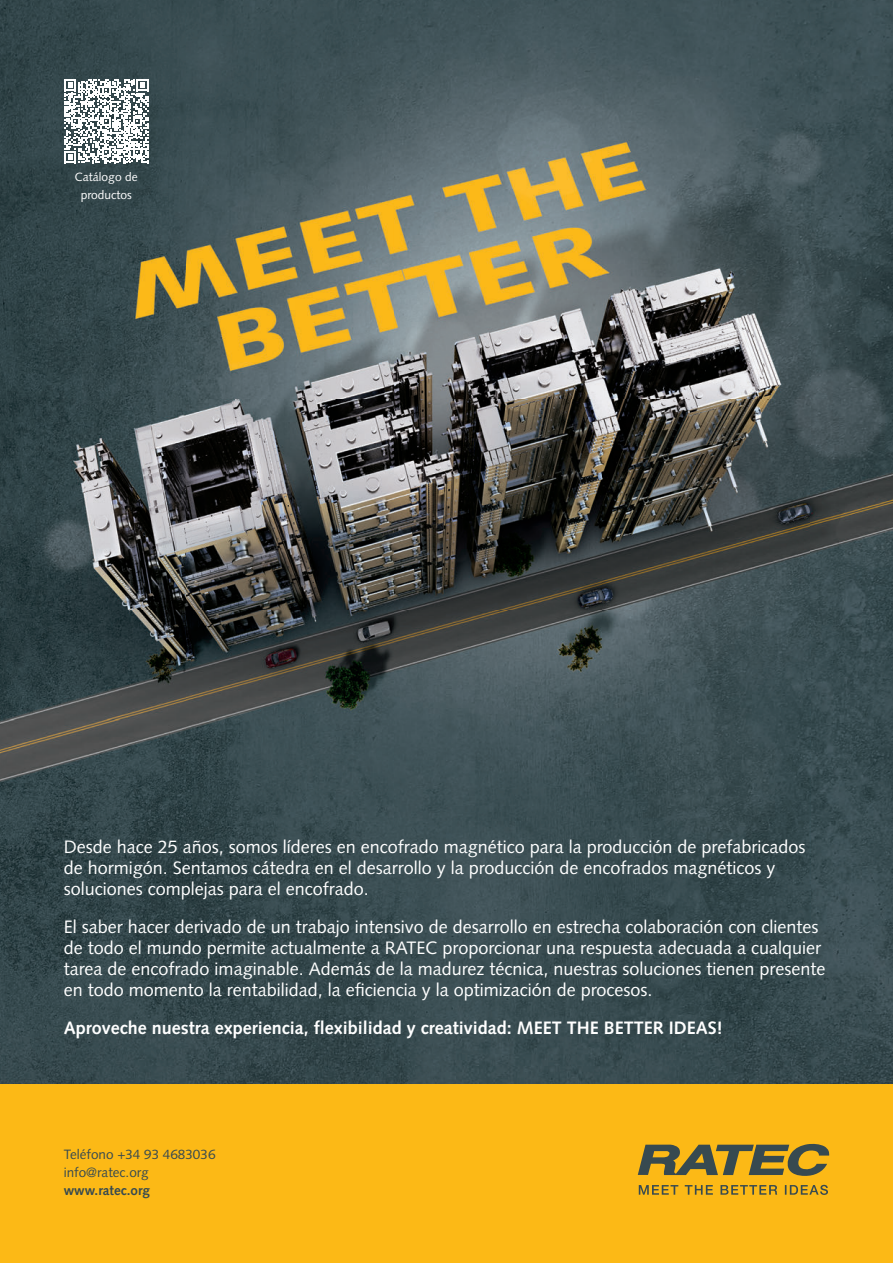
<style>
.page{position:relative;width:893px;height:1263px;background:#fff}
.page>*{position:absolute;margin:0;border:0;box-sizing:border-box;transform-origin:0 0}
.t1{font:18px/21px "Syntax LT Std";color:#fff}
.t2{font:700 18px "Syntax LT Std";color:#fff}
.t3{font:13.5px/18px "Syntax LT Std";color:#374a50}
.t4{font:700 13.5px "Syntax LT Std";color:#374a50}
.t5{font:12px/18px "Syntax LT Std";color:#fff;text-align:center}
</style>
<div class="page">
<img style="left:0;top:0;width:893px;height:1084px">
<div style="left:0;top:1084px;width:893px;height:179px;background:#fcb916"></div>
<svg style="left:64px;top:79px;width:84px;height:84px"></svg>
<svg style="left:639px;top:1185px;width:189px;height:10px"></svg>
<svg style="left:638px;top:1143px;width:191px;height:33px"></svg>
<p class="t5" style="left:75px;top:168px;width:64px">Catálogo de productos</p>
<p class="t1" style="left:64px;top:837px;width:743px">Desde hace 25 años, somos líderes en encofrado magnético para la producción de prefabricados de hormigón. Sentamos cátedra en el desarrollo y la producción de encofrados magnéticos y soluciones complejas para el encofrado.</p>
<p class="t1" style="left:64px;top:917px;width:763px">El saber hacer derivado de un trabajo intensivo de desarrollo en estrecha colaboración con clientes de todo el mundo permite actualmente a RATEC proporcionar una respuesta adecuada a cualquier tarea de encofrado imaginable. Además de la madurez técnica, nuestras soluciones tienen presente en todo momento la rentabilidad, la eficiencia y la optimización de procesos.</p>
<p class="t2" style="left:64px;top:1018px;width:661px">Aproveche nuestra experiencia, flexibilidad y creatividad: MEET THE BETTER IDEAS!</p>
<p class="t3" style="left:64px;top:1145px;width:153px">Teléfono +34 93 4683036 info@ratec.org</p>
<p class="t4" style="left:64px;top:1182px;width:88px">www.ratec.org</p>
</div>
